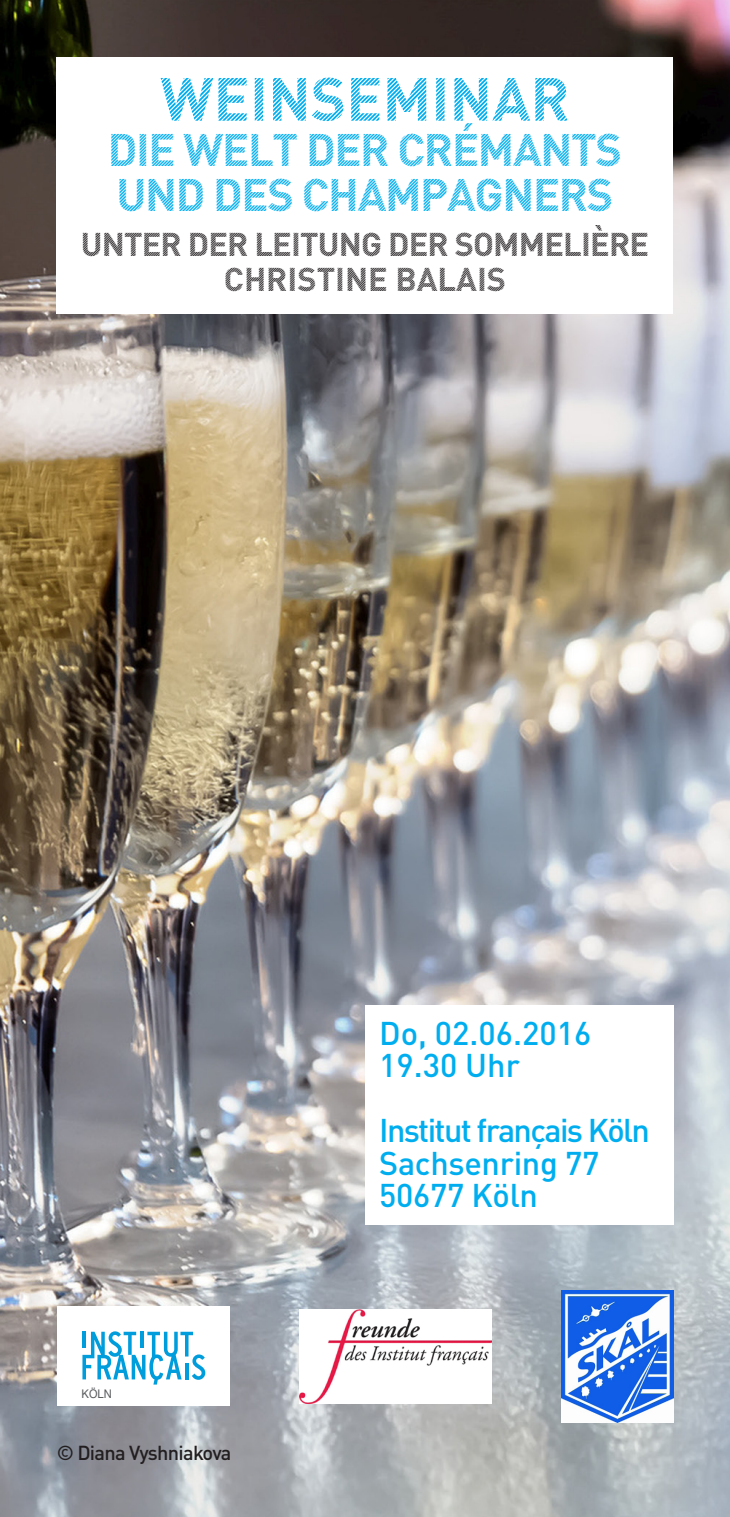
<style>
.page{position:relative;width:730px;height:1517px;background:#fff}
.page>*{position:absolute;margin:0;border:0;box-sizing:border-box;transform-origin:0 0}
.t1{font:60px "DINBOLDTRAM";color:#00aeef}
.t2{font:45px/45px "DINBOLDTRAM";letter-spacing:-.03em;color:#00aeef}
.t3{font:500 32.5px "DINOT";letter-spacing:-.01em;color:#00aeef}
.t4{font:32.5px/35px "DINBOLDTRAM";letter-spacing:-.025em;color:#231f20;text-align:center}
.t5{font:500 32.5px "DINOT";letter-spacing:-.05em;color:#00aeef}
.t6{font:500 20px "DINOT";letter-spacing:-.035em;color:#231f20}
.t7{font:12px "Helvetica Neue LT Std";color:#57585a;scale:.93 1}
</style>
<div class="page">
<img style="left:0;top:0;width:730px;height:1517px">
<div style="left:365px;top:1005px;width:308px;height:220px;background:#fff"></div>
<div style="left:57px;top:57px;width:616px;height:257px;background:#fff"></div>
<img style="left:300px;top:1309px;width:191px;height:94px">
<img style="left:561px;top:1290px;width:112px;height:132px">
<div style="left:57px;top:1306px;width:172px;height:100px;background:#fff"></div>
<svg style="left:82px;top:1331px;width:123px;height:53px"></svg>
<p class="t1" style="left:160px;top:60px;width:411px">WEINSEMINAR</p>
<p class="t2" style="left:108px;top:125px;width:515px">DIE WELT DER CRÉMANTS<br>UND DES CHAMPAGNERS</p>
<p class="t4" style="left:81px;top:225px;width:570px">UNTER DER LEITUNG DER SOMMELIÈRE<br>CHRISTINE BALAIS</p>
<p class="t3" style="left:379px;top:1012px;width:214px">Do, 02.06.2016</p>
<p class="t3" style="left:379px;top:1044px;width:142px">19.30 Uhr</p>
<p class="t7" style="left:82px;top:1386px;width:34px">KÖLN</p>
<p class="t6" style="left:57px;top:1440px;width:176px">© Diana Vyshniakova</p>
<p class="t5" style="left:379px;top:1109px;width:272px">Institut français Köln</p>
<p class="t3" style="left:379px;top:1142px;width:222px">Sachsenring 77</p>
<p class="t3" style="left:379px;top:1174px;width:160px">50677 Köln</p>
</div>
